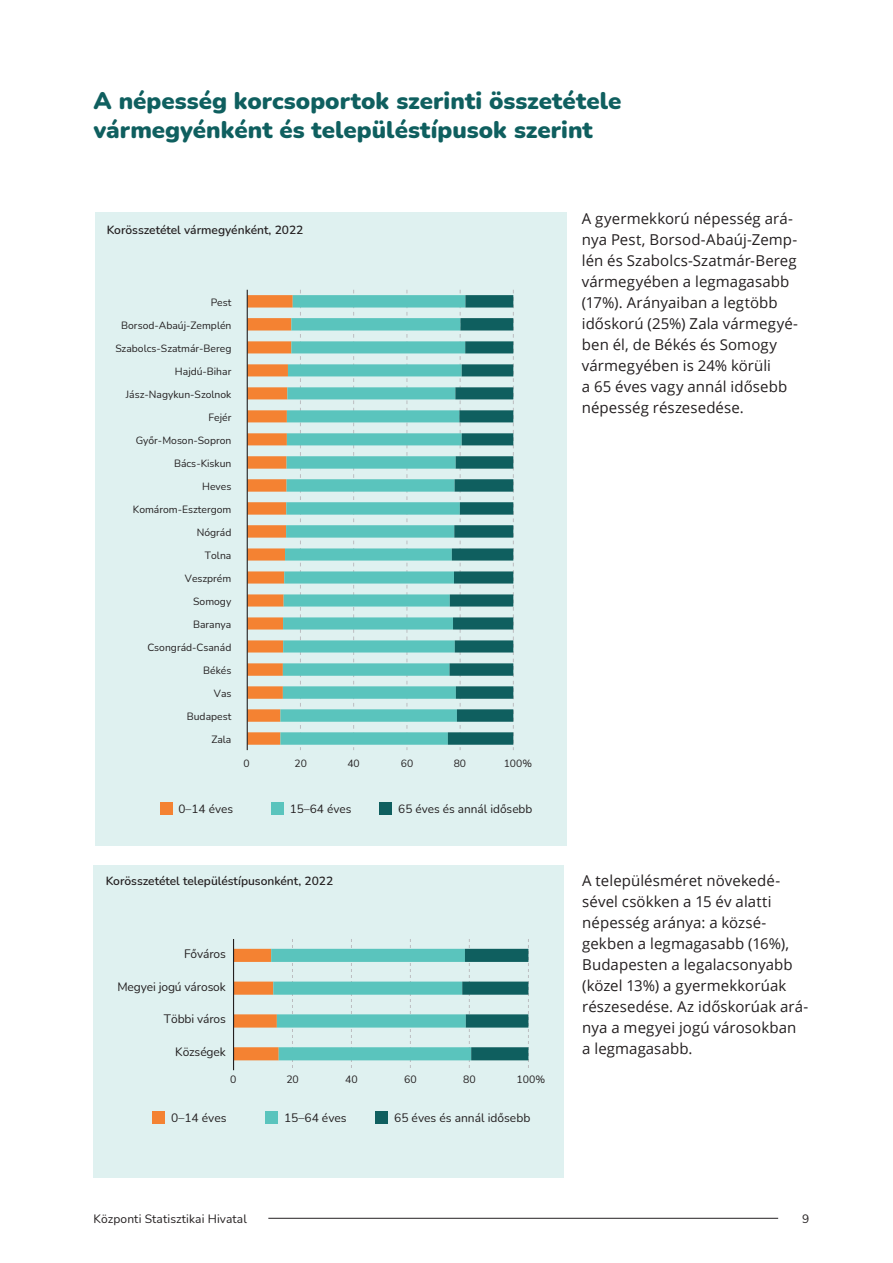
<style>
.page{position:relative;width:893px;height:1263px;background:#fff}
.page>*{position:absolute;margin:0;border:0;box-sizing:border-box;transform-origin:0 0}
.alcím_fekete{font:900 24px/28.5px "Nunito";color:#0f5f5f}
.előszó{font:15px/21px "Open Sans";letter-spacing:.005em;color:#231f20}
.t1{font:12px "Nunito";color:#231f20}
.t2{font:600 12px "Nunito";color:#231f20}
.t3{font:11.85px "Nunito";color:#231f20}
.t4{font:10.5px "Nunito";color:#231f20}
.t5{font:10.35px "Nunito";color:#231f20}
</style>
<div class="page">
<hr style="left:268px;top:1218px;width:510px;height:1px;background:#231f20">
<div style="left:94px;top:865px;width:470px;height:312px;background:#dff1f0"></div>
<svg style="left:234px;top:939px;width:295px;height:131px"></svg>
<hr style="left:233px;top:939px;width:1px;height:131px;background:#231f20">
<div style="left:375px;top:1111px;width:13px;height:13px;background:#0f5f5f"></div>
<div style="left:265px;top:1111px;width:13px;height:13px;background:#5ac4bd"></div>
<div style="left:152px;top:1111px;width:13px;height:13px;background:#f48232"></div>
<div style="left:95px;top:212px;width:471px;height:634px;background:#dff1f0"></div>
<div style="left:380px;top:803px;width:12px;height:12px;background:#0f5f5f"></div>
<div style="left:271px;top:803px;width:12px;height:12px;background:#5ac4bd"></div>
<div style="left:160px;top:803px;width:12px;height:12px;background:#f48232"></div>
<svg style="left:248px;top:295px;width:32px;height:450px"></svg>
<svg style="left:280px;top:295px;width:168px;height:450px"></svg>
<svg style="left:448px;top:290px;width:66px;height:460px"></svg>
<hr style="left:247px;top:290px;width:1px;height:460px;background:#231f20">
<p class="alcím_fekete" style="left:94px;top:86px;width:529px">A népesség korcsoportok szerinti összetétele vármegyénként és településtípusok szerint</p>
<p class="t2" style="left:107px;top:221px;width:198px">Korösszetétel vármegyénként, 2022</p>
<p class="t5" style="left:211px;top:295px;width:22px">Pest</p>
<p class="t5" style="left:121px;top:318px;width:112px">Borsod-Abaúj-Zemplén</p>
<p class="t5" style="left:115px;top:341px;width:118px">Szabolcs-Szatmár-Bereg</p>
<p class="t5" style="left:175px;top:364px;width:58px">Hajdú-Bihar</p>
<p class="t5" style="left:126px;top:387px;width:107px">Jász-Nagykun-Szolnok</p>
<p class="t5" style="left:209px;top:410px;width:24px">Fejér</p>
<p class="t5" style="left:136px;top:433px;width:97px">Győr-Moson-Sopron</p>
<p class="t5" style="left:174px;top:456px;width:59px">Bács-Kiskun</p>
<p class="t5" style="left:202px;top:479px;width:31px">Heves</p>
<p class="t5" style="left:133px;top:502px;width:100px">Komárom-Esztergom</p>
<p class="t5" style="left:197px;top:525px;width:36px">Nógrád</p>
<p class="t5" style="left:205px;top:548px;width:28px">Tolna</p>
<p class="t5" style="left:185px;top:571px;width:48px">Veszprém</p>
<p class="t5" style="left:193px;top:594px;width:40px">Somogy</p>
<p class="t5" style="left:193px;top:617px;width:40px">Baranya</p>
<p class="t5" style="left:147px;top:640px;width:86px">Csongrád-Csanád</p>
<p class="t5" style="left:203px;top:663px;width:30px">Békés</p>
<p class="t5" style="left:214px;top:686px;width:19px">Vas</p>
<p class="t5" style="left:187px;top:709px;width:46px">Budapest</p>
<p class="t5" style="left:211px;top:732px;width:22px">Zala</p>
<p class="t5" style="left:243px;top:756px;width:8px">0</p>
<p class="t5" style="left:295px;top:756px;width:14px">20</p>
<p class="t5" style="left:347px;top:756px;width:14px">40</p>
<p class="t5" style="left:401px;top:756px;width:14px">60</p>
<p class="t5" style="left:454px;top:756px;width:14px">80</p>
<p class="t5" style="left:504px;top:756px;width:30px">100%</p>
<p class="t3" style="left:178px;top:801px;width:56px">0–14 éves</p>
<p class="t3" style="left:290px;top:801px;width:63px">15–64 éves</p>
<p class="t3" style="left:398px;top:801px;width:136px">65 éves és annál idősebb</p>
<p class="t2" style="left:106px;top:873px;width:229px">Korösszetétel településtípusonként, 2022</p>
<p class="t1" style="left:184px;top:945px;width:43px">Főváros</p>
<p class="t1" style="left:117px;top:978px;width:110px">Megyei jogú városok</p>
<p class="t1" style="left:164px;top:1011px;width:63px">Többi város</p>
<p class="t1" style="left:175px;top:1043px;width:52px">Községek</p>
<p class="t4" style="left:230px;top:1071px;width:8px">0</p>
<p class="t4" style="left:286px;top:1071px;width:14px">20</p>
<p class="t4" style="left:345px;top:1071px;width:14px">40</p>
<p class="t4" style="left:404px;top:1071px;width:14px">60</p>
<p class="t4" style="left:463px;top:1071px;width:14px">80</p>
<p class="t4" style="left:516px;top:1071px;width:30px">100%</p>
<p class="t1" style="left:171px;top:1109px;width:57px">0–14 éves</p>
<p class="t1" style="left:284px;top:1109px;width:64px">15–64 éves</p>
<p class="t1" style="left:394px;top:1109px;width:138px">65 éves és annál idősebb</p>
<p class="előszó" style="left:582px;top:208px;width:218px">A gyermekkorú népesség ará&shy;nya Pest, Borsod-Abaúj-Zemp&shy;lén és Szabolcs-Szatmár-Bereg vármegyében a legmagasabb (17%). Arányaiban a legtöbb időskorú (25%) Zala vármegyé&shy;ben él, de Békés és Somogy vármegyében is 24% körüli<br>a 65 éves vagy annál idősebb népesség részesedése.</p>
<p class="előszó" style="left:582px;top:869px;width:228px">A településméret növekedé&shy;sével csökken a 15 év alatti népesség aránya: a közsé&shy;gekben a legmagasabb (16%),<br>Budapesten a legalacsonyabb (közel 13%) a gyermekkorúak részesedése. Az időskorúak ará&shy;nya a megyei jogú városokban a legmagasabb.</p>
<p class="t1" style="left:94px;top:1210px;width:155px">Központi Statisztikai Hivatal</p>
<p class="t1" style="left:802px;top:1210px;width:9px">9</p>
</div>
